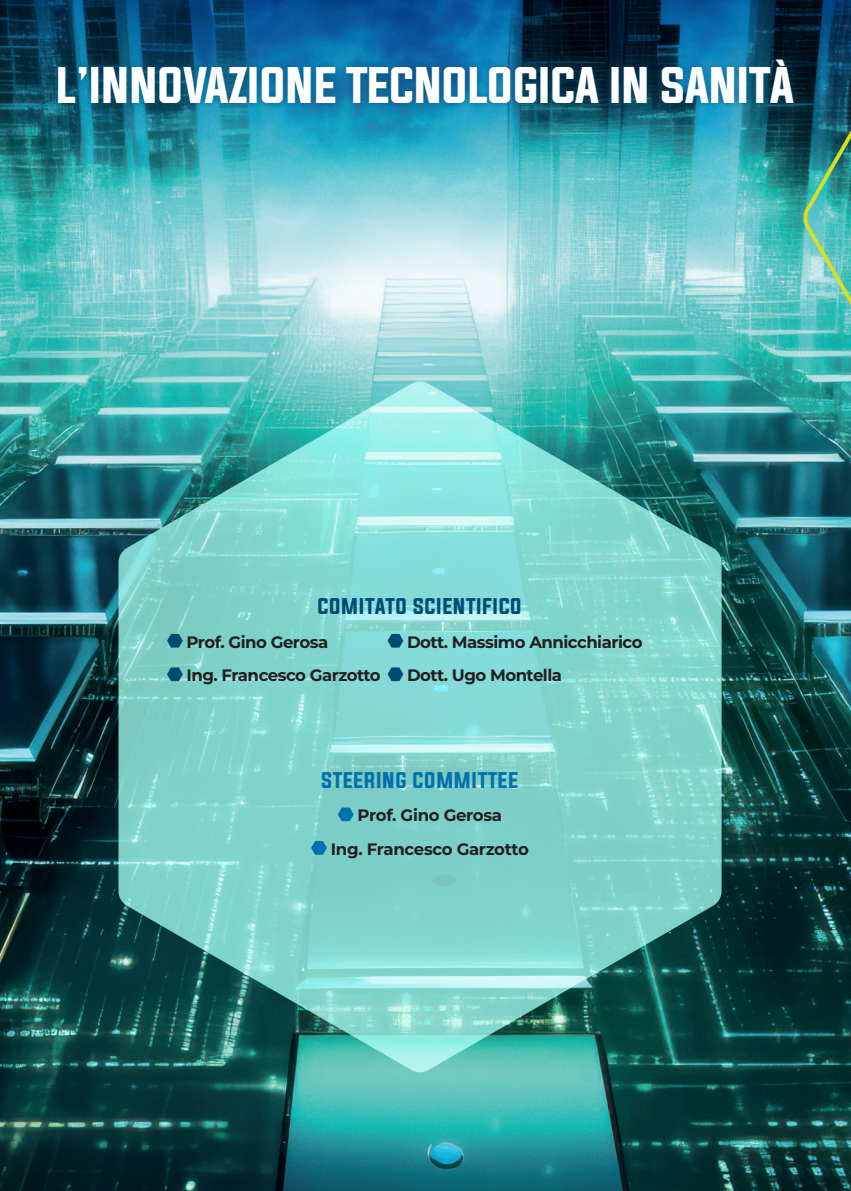
<style>
.page{position:relative;width:851px;height:1191px;background:#fff}
.page>*{position:absolute;margin:0;border:0;box-sizing:border-box;transform-origin:0 0}
.t1{font:43.4px "Evogria";letter-spacing:-.01em;color:#fff}
.t2{font:19.2px "Evogria";letter-spacing:.03em;color:#024a72}
.t3{font:19.2px "Evogria";letter-spacing:.03em;color:#0071ad}
.t4{font:700 16.6px/33.4px "Montserrat";letter-spacing:-.03em;color:#231f20;text-align:center}
</style>
<div class="page">
<img style="left:0;top:171px;width:850px;height:1020px">
<img style="left:0;top:0;width:850px;height:171px">
<div style="left:51px;top:52px;width:749px;height:58px;background:#024a72;opacity:.75"></div>
<img style="left:799px;top:12px;width:51px;height:412px">
<svg style="left:118px;top:380px;width:603px;height:693px;background:#6ec2bb"></svg>
<svg style="left:167px;top:634px;width:16px;height:13px"></svg>
<svg style="left:387px;top:634px;width:16px;height:13px"></svg>
<svg style="left:167px;top:667px;width:16px;height:14px"></svg>
<svg style="left:387px;top:667px;width:16px;height:14px"></svg>
<svg style="left:338px;top:807px;width:15px;height:14px"></svg>
<svg style="left:311px;top:841px;width:16px;height:13px"></svg>
<p class="t1" style="left:56px;top:55px;width:739px">L’INNOVAZIONE TECNOLOGICA IN SANITÀ</p>
<p class="t2" style="left:318px;top:592px;width:206px">COMITATO SCIENTIFICO</p>
<p class="t4" style="left:186px;top:624px;width:143px">Prof. Gino Gerosa</p>
<p class="t4" style="left:407px;top:624px;width:237px">Dott. Massimo Annicchiarico</p>
<p class="t4" style="left:186px;top:657px;width:196px">Ing. Francesco Garzotto</p>
<p class="t4" style="left:407px;top:657px;width:157px">Dott. Ugo Montella</p>
<p class="t3" style="left:321px;top:766px;width:198px">STEERING COMMITTEE</p>
<p class="t4" style="left:331px;top:797px;width:199px">Prof. Gino Gerosa<br>Ing. Francesco Garzotto</p>
</div>
